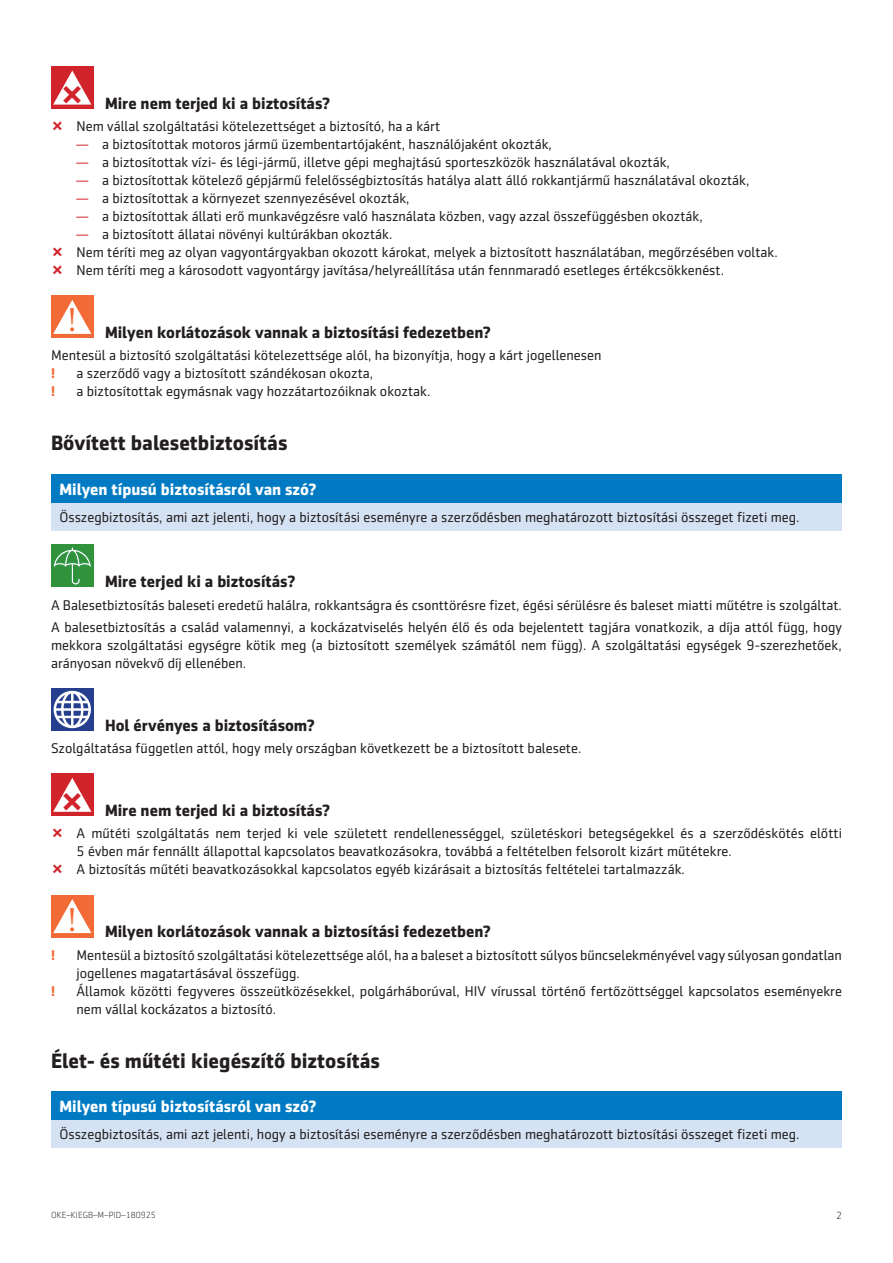
<style>
.page{position:relative;width:893px;height:1263px;background:#fff}
.page>*{position:absolute;margin:0;border:0;box-sizing:border-box;transform-origin:0 0}
.t1{font:700 21px "Sentico Sans DT";color:#231f20}
.t2{font:700 16.5px "Sentico Sans DT";color:#231f20}
.t3{font:700 16.5px "Sentico Sans DT";color:#fff}
.t4{font:14.25px/18px "Sentico Sans DT";color:#231f20}
.t5{font:700 14.25px "Sentico Sans DT";color:#f26b36}
.t6{font:300 10.5px "Sentico Sans DT";color:#231f20}
.t7{font:300 9px "Sentico Sans DT";color:#231f20}
.s1{color:#d1232a}
</style>
<div class="page">
<div style="left:51px;top:66px;width:43px;height:43px;background:#d1232a"></div>
<div style="left:51px;top:296px;width:43px;height:42px;background:#f26b36"></div>
<svg style="left:53px;top:300px;width:38px;height:34px"></svg>
<div style="left:51px;top:474px;width:791px;height:29px;background:#007bc3"></div>
<div style="left:51px;top:503px;width:791px;height:27px;background:#d4e2f3"></div>
<div style="left:51px;top:545px;width:43px;height:42px;background:#31923c"></div>
<svg style="left:53px;top:547px;width:38px;height:38px"></svg>
<div style="left:51px;top:688px;width:43px;height:43px;background:#253f8e"></div>
<svg style="left:54px;top:691px;width:37px;height:37px"></svg>
<div style="left:51px;top:773px;width:43px;height:43px;background:#d1232a"></div>
<div style="left:51px;top:895px;width:43px;height:42px;background:#f26b36"></div>
<svg style="left:53px;top:899px;width:38px;height:34px"></svg>
<div style="left:51px;top:1091px;width:791px;height:29px;background:#007bc3"></div>
<div style="left:51px;top:1120px;width:791px;height:27px;background:#d4e2f3"></div>
<svg style="left:53px;top:71px;width:38px;height:34px"></svg>
<svg style="left:53px;top:778px;width:38px;height:34px"></svg>
<p class="t2" style="left:105px;top:97px;width:227px">Mire nem terjed ki a biztosítás?</p>
<p class="t4" style="left:77px;top:118px;width:365px">Nem vállal szolgáltatási kötelezettséget a biztosító, ha a kárt</p>
<p class="t4" style="left:77px;top:136px;width:477px"><span class="s1">—</span> a biztosítottak motoros jármű üzembentartójaként, használójaként okozták,</p>
<p class="t4" style="left:77px;top:154px;width:595px"><span class="s1">—</span> a biztosítottak vízi- és légi-jármű, illetve gépi meghajtású sporteszközök használatával okozták,</p>
<p class="t4" style="left:77px;top:172px;width:675px"><span class="s1">—</span> a biztosítottak kötelező gépjármű felelősségbiztosítás hatálya alatt álló rokkantjármű használatával okozták,</p>
<p class="t4" style="left:77px;top:190px;width:335px"><span class="s1">—</span> a biztosítottak a környezet szennyezésével okozták,</p>
<p class="t4" style="left:77px;top:208px;width:628px"><span class="s1">—</span> a biztosítottak állati erő munkavégzésre való használata közben, vagy azzal összefüggésben okozták,</p>
<p class="t4" style="left:77px;top:226px;width:703px"><span class="s1">—</span> a biztosított állatai növényi kultúrákban okozták.<br>Nem téríti meg az olyan vagyontárgyakban okozott károkat, melyek a biztosított használatában, megőrzésében voltak.<br>Nem téríti meg a károsodott vagyontárgy javítása/helyreállítása után fennmaradó esetleges értékcsökkenést.</p>
<p class="t2" style="left:68px;top:326px;width:425px"><sup>!</sup> Milyen korlátozások vannak a biztosítási fedezetben?</p>
<p class="t4" style="left:51px;top:348px;width:552px">Mentesül a biztosító szolgáltatási kötelezettsége alól, ha bizonyítja, hogy a kárt jogellenesen</p>
<p class="t5" style="left:51px;top:368px;width:6px">!</p>
<p class="t4" style="left:77px;top:366px;width:298px">a szerződő vagy a biztosított szándékosan okozta,</p>
<p class="t5" style="left:51px;top:386px;width:6px">!</p>
<p class="t4" style="left:77px;top:384px;width:355px">a biztosítottak egymásnak vagy hozzátartozóiknak okoztak.</p>
<h1 class="t1" style="left:51px;top:435px;width:238px">Bővített balesetbiztosítás</h1>
<p class="t3" style="left:60px;top:483px;width:258px">Milyen típusú biztosításról van szó?</p>
<p class="t4" style="left:60px;top:509px;width:742px">Összegbiztosítás, ami azt jelenti, hogy a biztosítási eseményre a szerződésben meghatározott biztosítási összeget fizeti meg.</p>
<p class="t2" style="left:105px;top:575px;width:192px">Mire terjed ki a biztosítás?</p>
<p class="t4" style="left:51px;top:595px;width:792px;line-height:22.2px">A Balesetbiztosítás baleseti eredetű halálra, rokkantságra és csonttörésre fizet, égési sérülésre és baleset miatti műtétre is szolgáltat.<br>A balesetbiztosítás a család valamennyi, a kockázatviselés helyén élő és oda bejelentett tagjára vonatkozik, a díja attól függ, hogy</p>
<p class="t4" style="left:51px;top:637px;width:792px">mekkora szolgáltatási egységre kötik meg (a biztosított személyek számától nem függ). A szolgáltatási egységek 9-szerezhetőek, arányosan növekvő díj ellenében.</p>
<p class="t2" style="left:105px;top:719px;width:211px">Hol érvényes a biztosításom?</p>
<p class="t4" style="left:51px;top:740px;width:532px">Szolgáltatása független attól, hogy mely országban következett be a biztosított balesete.</p>
<p class="t2" style="left:105px;top:804px;width:227px">Mire nem terjed ki a biztosítás?</p>
<p class="t4" style="left:77px;top:826px;width:767px">A műtéti szolgáltatás nem terjed ki vele született rendellenességgel, születéskori betegségekkel és a szerződéskötés előtti<br>5 évben már fennállt állapottal kapcsolatos beavatkozásokra, továbbá a feltételben felsorolt kizárt műtétekre.<br>A biztosítás műtéti beavatkozásokkal kapcsolatos egyéb kizárásait a biztosítás feltételei tartalmazzák.</p>
<p class="t2" style="left:68px;top:925px;width:425px"><sup>!</sup> Milyen korlátozások vannak a biztosítási fedezetben?</p>
<p class="t5" style="left:51px;top:949px;width:6px">!</p>
<p class="t4" style="left:77px;top:947px;width:767px">Mentesül a biztosító szolgáltatási kötelezettsége alól, ha a baleset a biztosított súlyos bűncselekményével vagy súlyosan gondatlan jogellenes magatartásával összefügg.</p>
<p class="t5" style="left:51px;top:985px;width:6px">!</p>
<p class="t4" style="left:77px;top:983px;width:767px">Államok közötti fegyveres összeütközésekkel, polgárháborúval, HIV vírussal történő fertőzöttséggel kapcsolatos eseményekre nem vállal kockázatos a biztosító.</p>
<h1 class="t1" style="left:51px;top:1052px;width:330px">Élet- és műtéti kiegészítő biztosítás</h1>
<p class="t3" style="left:60px;top:1100px;width:258px">Milyen típusú biztosításról van szó?</p>
<p class="t4" style="left:60px;top:1126px;width:742px">Összegbiztosítás, ami azt jelenti, hogy a biztosítási eseményre a szerződésben meghatározott biztosítási összeget fizeti meg.</p>
<p class="t7" style="left:51px;top:1212px;width:106px">OKE–KIEGB–M–PID–180925</p>
<p class="t6" style="left:836px;top:1212px;width:7px">2</p>
</div>
